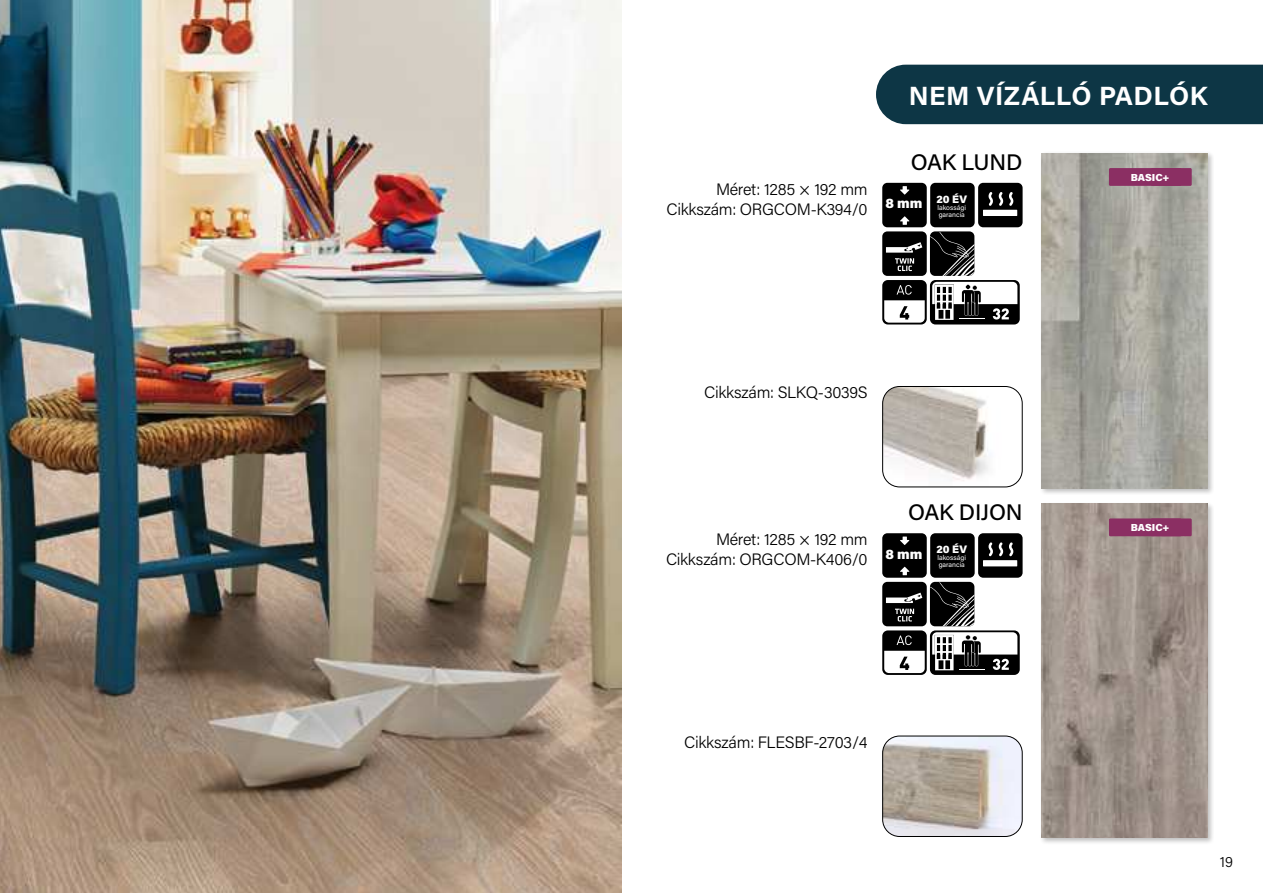
<style>
.page{position:relative;width:1263px;height:893px;background:#fff}
.page>*{position:absolute;margin:0;border:0;box-sizing:border-box;transform-origin:0 0}
.t1{font:700 26.4px "Acumin Pro";letter-spacing:.015em;color:#fff}
.t2{font:500 22.5px "Acumin Pro";letter-spacing:-.015em;color:#000}
.t3{font:300 16.5px/19.8px "Acumin Pro";letter-spacing:-.02em;color:#000}
.t4{font:300 15px "Acumin Pro";color:#000}
.t5{font:900 10.2px "Acumin Pro";letter-spacing:-.01em;color:#fff}
.t6{font:6.9px/6.9px "Acumin Pro";color:#fff}
</style>
<div class="page">
<img style="left:0;top:0;width:621px;height:893px">
<div style="left:1039px;top:150px;width:175px;height:345px;background:#000;opacity:.25"></div>
<img style="left:1042px;top:153px;width:166px;height:335px">
<div style="left:882px;top:183px;width:45px;height:44px;background:#000;border-radius:5px"></div>
<svg style="left:900px;top:186px;width:9px;height:9px"></svg>
<svg style="left:900px;top:216px;width:9px;height:9px"></svg>
<div style="left:930px;top:183px;width:45px;height:44px;background:#000;border-radius:5px"></div>
<div style="left:978px;top:183px;width:44px;height:44px;background:#000;border-radius:5px"></div>
<svg style="left:1009px;top:192px;width:4px;height:14px"></svg>
<svg style="left:999px;top:192px;width:4px;height:14px"></svg>
<svg style="left:988px;top:192px;width:5px;height:14px"></svg>
<div style="left:983px;top:210px;width:34px;height:6px;background:#fff"></div>
<div style="left:882px;top:231px;width:45px;height:45px;background:#000;border-radius:5px"></div>
<svg style="left:886px;top:242px;width:36px;height:29px"></svg>
<div style="left:930px;top:231px;width:44px;height:45px;background:#6d6d6d;border-radius:5px"></div>
<svg style="left:930px;top:232px;width:44px;height:44px"></svg>
<div style="left:882px;top:280px;width:45px;height:44px;background:#000;border-radius:6px"></div>
<svg style="left:884px;top:285px;width:41px;height:38px"></svg>
<div style="left:930px;top:280px;width:90px;height:44px;background:linear-gradient(to right,#000,#000);border-radius:6px"></div>
<svg style="left:932px;top:282px;width:85px;height:38px"></svg>
<div style="left:1109px;top:168px;width:72px;height:18px;background:#8b2f63"></div>
<svg style="left:1181px;top:168px;width:11px;height:18px"></svg>
<div style="left:882px;top:533px;width:45px;height:45px;background:#000;border-radius:5px"></div>
<svg style="left:900px;top:537px;width:9px;height:8px"></svg>
<svg style="left:900px;top:567px;width:9px;height:8px"></svg>
<div style="left:930px;top:533px;width:45px;height:45px;background:#000;border-radius:5px"></div>
<div style="left:978px;top:533px;width:44px;height:45px;background:#000;border-radius:5px"></div>
<svg style="left:1009px;top:542px;width:4px;height:14px"></svg>
<svg style="left:999px;top:542px;width:4px;height:14px"></svg>
<svg style="left:988px;top:542px;width:5px;height:14px"></svg>
<div style="left:983px;top:560px;width:34px;height:6px;background:#fff"></div>
<div style="left:882px;top:582px;width:45px;height:44px;background:#000;border-radius:5px"></div>
<svg style="left:886px;top:593px;width:36px;height:10px"></svg>
<svg style="left:895px;top:609px;width:19px;height:12px"></svg>
<svg style="left:930px;top:582px;width:44px;height:44px"></svg>
<div style="left:882px;top:630px;width:45px;height:45px;background:#000;border-radius:6px"></div>
<svg style="left:896px;top:635px;width:16px;height:10px"></svg>
<svg style="left:884px;top:651px;width:41px;height:22px"></svg>
<div style="left:930px;top:630px;width:90px;height:45px;background:#000;border-radius:6px"></div>
<svg style="left:932px;top:632px;width:85px;height:38px"></svg>
<div style="left:1039px;top:501px;width:175px;height:343px;background:#000;opacity:.25"></div>
<img style="left:1042px;top:503px;width:166px;height:335px">
<div style="left:1109px;top:518px;width:72px;height:18px;background:#8b2f63"></div>
<svg style="left:1151px;top:518px;width:41px;height:18px"></svg>
<div style="left:876px;top:65px;width:387px;height:59px;background:#0d3645"></div>
<img style="left:883px;top:386px;width:139px;height:101px">
<div style="left:882px;top:386px;width:140px;height:101px;border:1px solid #000;border-radius:17px"></div>
<img style="left:883px;top:736px;width:139px;height:100px">
<div style="left:882px;top:736px;width:140px;height:101px;border:1px solid #000;border-radius:17px"></div>
<h1 class="t1" style="left:909px;top:81px;width:300px">NEM VÍZÁLLÓ PADLÓK</h1>
<h2 class="t2" style="left:911px;top:149px;width:113px">OAK LUND</h2>
<p class="t3" style="left:666px;top:179px;width:302px;text-indent:50px">Méret: 1285 × 192 mm<br>Cikkszám: ORGCOM-K394/0 <sup>8</sup> <sup>mm</sup> <sup>20</sup> <sup>ÉV</sup></p>
<p class="t6" style="left:937px;top:204px;width:30px">lakossági garancia</p>
<p class="t5" style="left:1131px;top:171px;width:40px">BASIC+</p>
<p class="t3" style="left:704px;top:383px;width:165px">Cikkszám: SLKQ-3039S</p>
<h2 class="t2" style="left:908px;top:500px;width:116px">OAK DIJON</h2>
<p class="t3" style="left:666px;top:530px;width:303px;text-indent:50px">Méret: 1285 × 192 mm<br>Cikkszám: ORGCOM-K406/0 <sup>8</sup> <sup>mm</sup> <sup>20</sup> <sup>ÉV</sup></p>
<p class="t6" style="left:937px;top:554px;width:30px">lakossági garancia</p>
<p class="t3" style="left:684px;top:732px;width:185px">Cikkszám: FLESBF-2703/4</p>
<p class="t5" style="left:1131px;top:521px;width:40px">BASIC+</p>
<p class="t4" style="left:1220px;top:853px;width:15px">19</p>
</div>
